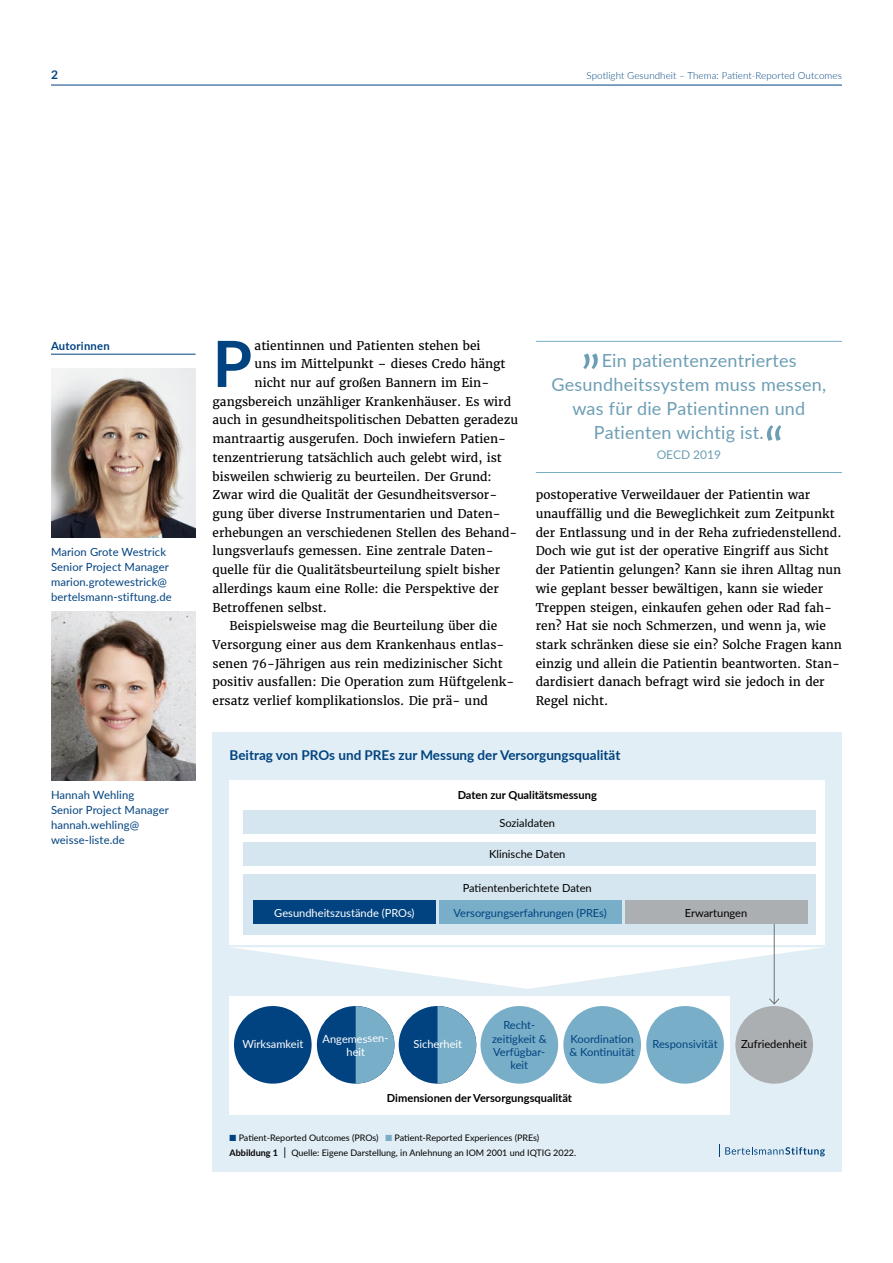
<style>
.page{position:relative;width:893px;height:1263px;background:#fff}
.page>*{position:absolute;margin:0;border:0;box-sizing:border-box;transform-origin:0 0}
.t1{font:700 63.75px "Lato";color:#004380}
.t2{font:54px "Lato";color:#6d9eb5}
.t3{font:18px "Lato";letter-spacing:.015em;color:#6d9eb5}
.t4{font:700 13.5px "Lato";color:#004380}
.t5{font:12px/18.8px "Merriweather";color:#000}
.t6{font:12px "Lato";color:#6d9eb5}
.t7{font:700 12px "Lato";color:#004380}
.t8{font:11.25px/15px "Lato";letter-spacing:.01em;color:#004380}
.t9{font:700 11.25px "Lato";letter-spacing:.02em;color:#004380}
.t10{font:11.1px/13.4px "Lato";color:#004380;text-align:center}
.t11{font:11.1px "Lato";color:#000}
.t12{font:11.1px/13.4px "Lato";color:#fff}
.t13{font:700 11.1px "Lato";color:#000}
.t14{font:300 9.75px "Lato";letter-spacing:.01em;color:#004380}
.t15{font:9px/15px "Lato";color:#000}
.s1{color:#004380}
.s2{color:#79aec8}
.s3{font-weight:700}
.s4{font-size:11.25px}
</style>
<div class="page">
<hr style="left:51px;top:85px;width:791px;height:1px;background:#004380">
<hr style="left:51px;top:354px;width:145px;height:1px;background:#004380">
<hr style="left:536px;top:341px;width:306px;height:1px;background:#79aec8">
<hr style="left:536px;top:472px;width:306px;height:1px;background:#79aec8">
<div style="left:213px;top:732px;width:629px;height:440px;background:#e2eef5"></div>
<div style="left:229px;top:780px;width:596px;height:164px;background:#fff"></div>
<svg style="left:232px;top:947px;width:590px;height:42px"></svg>
<div style="left:244px;top:810px;width:572px;height:24px;background:#d6e6f0"></div>
<div style="left:244px;top:842px;width:572px;height:23px;background:#d6e6f0"></div>
<div style="left:244px;top:874px;width:572px;height:60px;background:#d6e6f0"></div>
<div style="left:439px;top:900px;width:183px;height:24px;background:#79aec8"></div>
<div style="left:253px;top:900px;width:183px;height:24px;background:#004380"></div>
<div style="left:229px;top:996px;width:501px;height:118px;background:#fff"></div>
<img style="left:51px;top:368px;width:145px;height:169px">
<img style="left:51px;top:611px;width:145px;height:169px">
<svg style="left:719px;top:1144px;width:106px;height:13px"></svg>
<hr style="left:774px;top:911px;width:1px;height:93px;background:#706f6f">
<svg style="left:769px;top:998px;width:11px;height:7px"></svg>
<div style="left:625px;top:900px;width:182px;height:24px;background:#acafb2"></div>
<div style="left:735px;top:1006px;width:78px;height:78px;background:#acafb2;border-radius:50%"></div>
<div style="left:234px;top:1006px;width:78px;height:78px;background:#004380;border-radius:50%"></div>
<div style="left:317px;top:1006px;width:77px;height:78px;background:#004380;border-radius:50%"></div>
<svg style="left:356px;top:1006px;width:38px;height:78px"></svg>
<div style="left:399px;top:1006px;width:77px;height:78px;background:#004380;border-radius:50%"></div>
<svg style="left:437px;top:1006px;width:39px;height:78px"></svg>
<div style="left:563px;top:1006px;width:78px;height:78px;background:#79aec8;border-radius:50%"></div>
<div style="left:646px;top:1006px;width:78px;height:78px;background:#79aec8;border-radius:50%"></div>
<div style="left:480px;top:1006px;width:78px;height:78px;background:#79aec8;border-radius:50%"></div>
<p class="t7" style="left:51px;top:66px;width:8px">2</p>
<p class="t14" style="left:587px;top:69px;width:257px">Spotlight Gesundheit – Thema: Patient-Reported Outcomes</p>
<p class="t9" style="left:51px;top:337px;width:60px">Autorinnen</p>
<h1 class="t1" style="left:213px;top:317px;width:41px">P</h1>
<p class="t5" style="left:255px;top:336px;width:227px">atientinnen und Patienten stehen bei</p>
<p class="t5" style="left:255px;top:355px;width:252px">uns im Mittelpunkt – dieses Credo hängt</p>
<p class="t5" style="left:255px;top:373px;width:236px">nicht nur auf großen Bannern im Ein-</p>
<p class="t5" style="left:213px;top:392px;width:300px">gangsbereich unzähliger Krankenhäuser. Es wird</p>
<p class="t5" style="left:213px;top:411px;width:307px">auch in gesundheitspolitischen Debatten geradezu</p>
<p class="t5" style="left:213px;top:429px;width:292px">mantraartig ausgerufen. Doch inwiefern Patien-</p>
<p class="t5" style="left:213px;top:448px;width:291px">tenzentrierung tatsächlich auch gelebt wird, ist</p>
<p class="t5" style="left:213px;top:467px;width:281px">bisweilen schwierig zu beurteilen. Der Grund:</p>
<p class="t5" style="left:213px;top:486px;width:286px">Zwar wird die Qualität der Gesundheitsversor-</p>
<p class="t5" style="left:213px;top:504px;width:287px">gung über diverse Instrumentarien und Daten-</p>
<p class="t5" style="left:213px;top:523px;width:306px">erhebungen an verschiedenen Stellen des Behand-</p>
<p class="t5" style="left:213px;top:542px;width:282px">lungsverlaufs gemessen. Eine zentrale Daten-</p>
<p class="t5" style="left:213px;top:560px;width:289px">quelle für die Qualitätsbeurteilung spielt bisher</p>
<p class="t5" style="left:213px;top:579px;width:288px">allerdings kaum eine Rolle: die Perspektive der</p>
<p class="t5" style="left:213px;top:598px;width:116px">Betroffenen selbst.</p>
<p class="t5" style="left:230px;top:616px;width:269px">Beispielsweise mag die Beurteilung über die</p>
<p class="t5" style="left:213px;top:635px;width:291px">Versorgung einer aus dem Krankenhaus entlas-</p>
<p class="t5" style="left:213px;top:654px;width:292px">senen 76-Jährigen aus rein medizinischer Sicht</p>
<p class="t5" style="left:213px;top:673px;width:301px">positiv ausfallen: Die Operation zum Hüftgelenk-</p>
<p class="t5" style="left:213px;top:691px;width:277px">ersatz verlief komplikationslos. Die prä- und</p>
<p class="t8" style="left:51px;top:544px;width:122px">Marion Grote Westrick<br>Senior Project Manager marion.grotewestrick@ bertelsmann-stiftung.de</p>
<h2 class="t2" style="left:581px;top:302px;width:21px">„</h2>
<h3 class="t3" style="left:602px;top:348px;width:197px">Ein patientenzentriertes</h3>
<h3 class="t3" style="left:551px;top:372px;width:276px">Gesundheitssystem muss messen,</h3>
<h3 class="t3" style="left:572px;top:396px;width:234px">was für die Patientinnen und</h3>
<h3 class="t3" style="left:594px;top:420px;width:171px">Patienten wichtig ist.</h3>
<p class="t6" style="left:657px;top:446px;width:66px">OECD 2019</p>
<h2 class="t2" style="left:764px;top:408px;width:21px">“</h2>
<p class="t5" style="left:536px;top:486px;width:308px">postoperative Verweildauer der Patientin war unauffällig und die Beweglichkeit zum Zeitpunkt der Entlassung und in der Reha zufriedenstellend.<br>Doch wie gut ist der operative Eingriff aus Sicht der Patientin gelungen? Kann sie ihren Alltag nun wie geplant besser bewältigen, kann sie wieder Treppen steigen, einkaufen gehen oder Rad fah&shy;ren? Hat sie noch Schmerzen, und wenn ja, wie stark schränken diese sie ein? Solche Fragen kann einzig und allein die Patientin beantworten. Stan&shy;dardisiert danach befragt wird sie jedoch in der Regel nicht.</p>
<p class="t8" style="left:51px;top:787px;width:119px">Hannah Wehling<br>Senior Project Manager hannah.wehling@ weisse-liste.de</p>
<p class="t4" style="left:230px;top:745px;width:392px">Beitrag von PROs und PREs zur Messung der Versorgungsqualität</p>
<p class="t13" style="left:458px;top:787px;width:141px">Daten zur Qualitätsmessung</p>
<p class="t11" style="left:499px;top:815px;width:57px">Sozialdaten</p>
<p class="t11" style="left:489px;top:846px;width:78px">Klinische Daten</p>
<p class="t11" style="left:463px;top:880px;width:131px">Patientenberichtete Daten</p>
<p class="t12" style="left:274px;top:905px;width:142px">Gesundheitszustände (PROs)</p>
<p class="t10" style="left:454px;top:905px;width:155px">Versorgungserfahrungen (PREs)</p>
<p class="t11" style="left:685px;top:905px;width:64px">Erwartungen</p>
<p class="t10" style="left:492px;top:1018px;width:56px">Recht&shy;zeitigkeit &amp;<br>Verfügbar&shy;keit</p>
<p class="t10" style="left:569px;top:1031px;width:67px;text-align:left">Koordination &amp; Kontinuität</p>
<p class="t12" style="left:346px;top:1032px;width:51px;text-indent:-24px;rotate:-1deg">Angemessen&shy;heit</p>
<p class="t12" style="left:242px;top:1037px;width:63px">Wirksamkeit</p>
<p class="t12" style="left:413px;top:1037px;width:50px">Sicherheit</p>
<p class="t11" style="left:741px;top:1036px;width:68px">Zufriedenheit</p>
<p class="t10" style="left:652px;top:1037px;width:67px">Responsivität</p>
<p class="t13" style="left:387px;top:1090px;width:187px">Dimensionen der Versorgungsqualität</p>
<p class="t15" style="left:230px;top:1130px;width:348px"><span class="s1">■</span> Patient-Reported Outcomes (PROs) <span class="s2">■</span> Patient-Reported Experiences (PREs)<br><span class="s3">Abbildung 1</span> <span class="s4">|</span> Quelle: Eigene Darstellung, in Anlehnung an IOM 2001 und IQTIG 2022.</p>
</div>
